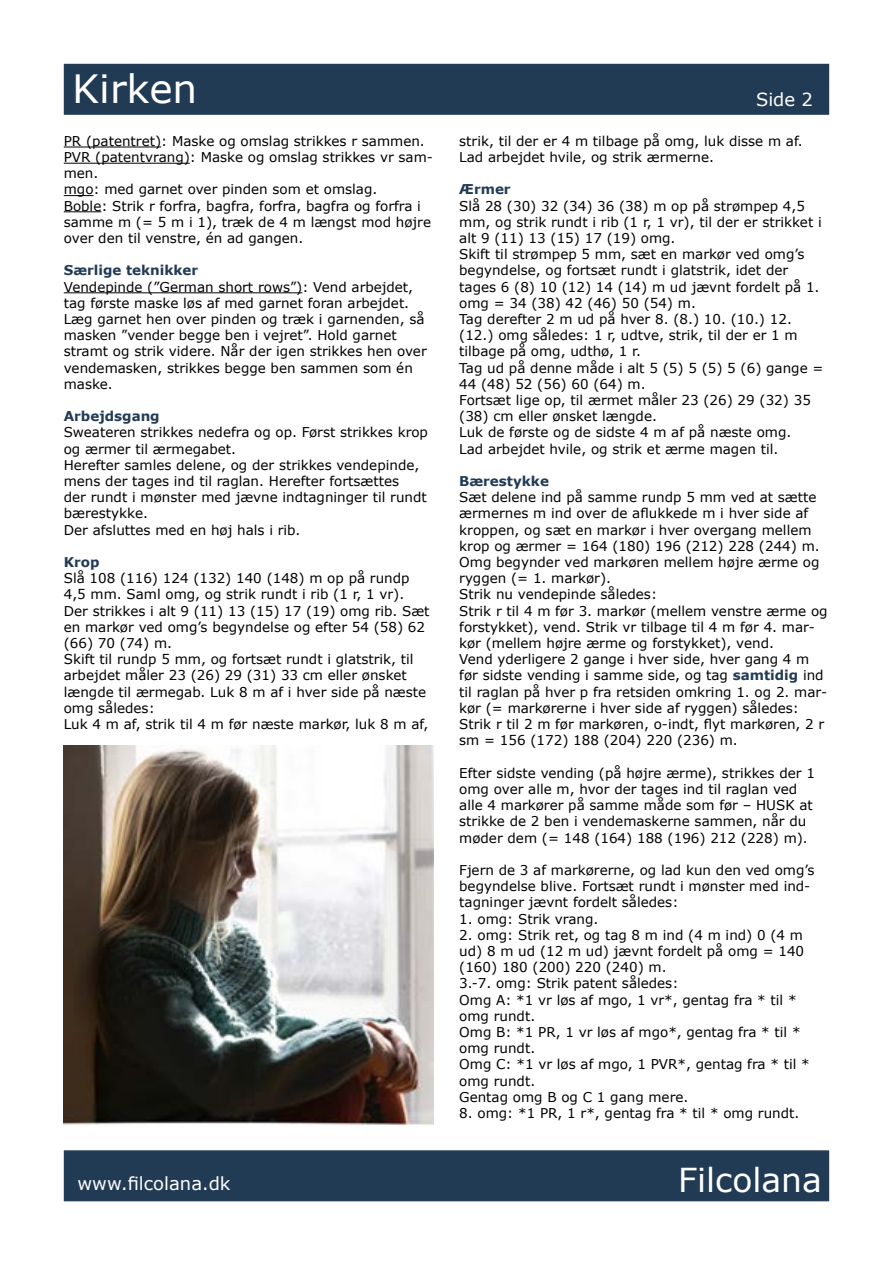
<style>
.page{position:relative;width:893px;height:1263px;background:#fff}
.page>*{position:absolute;margin:0;border:0;box-sizing:border-box;transform-origin:0 0}
.t1{font:39px "Verdana";color:#fff}
.t2{font:33px "Verdana";color:#fff}
.t3{font:18px "Verdana";color:#fff}
.t4{font:13.5px/16.2px "Verdana";color:#000}
.t5{font:700 13.5px "Verdana";color:#223b54}
.s1{font-weight:700;color:#223b54}
</style>
<div class="page">
<div style="left:64px;top:64px;width:765px;height:51px;background:#223b54;border:2px solid #243c54"></div>
<div style="left:64px;top:1150px;width:765px;height:51px;background:#223b54;border:2px solid #243c54"></div>
<hr style="left:64px;top:147px;width:97px;height:1px;background:#000">
<hr style="left:64px;top:163px;width:126px;height:1px;background:#000">
<hr style="left:64px;top:195px;width:30px;height:1px;background:#000">
<hr style="left:64px;top:211px;width:37px;height:1px;background:#000">
<hr style="left:64px;top:292px;width:238px;height:1px;background:#000">
<img style="left:64px;top:745px;width:370px;height:382px">
<h1 class="t1" style="left:72px;top:62px;width:126px">Kirken</h1>
<p class="t4" style="left:64px;top:133px;width:371px">PR (patentret): Maske og omslag strikkes r sammen.<br>PVR (patentvrang): Maske og omslag strikkes vr sam&shy;men.<br>mgo: med garnet over pinden som et omslag.<br>Boble: Strik r forfra, bagfra, forfra, bagfra og forfra i samme m (= 5 m i 1), træk de 4 m længst mod højre over den til venstre, én ad gangen.</p>
<p class="t5" style="left:64px;top:261px;width:136px">Særlige teknikker</p>
<p class="t4" style="left:64px;top:278px;width:364px">Vendepinde (”German short rows”): Vend arbejdet, tag første maske løs af med garnet foran arbejdet.<br>Læg garnet hen over pinden og træk i garnenden, så masken ”vender begge ben i vejret”. Hold garnet stramt og strik videre. Når der igen strikkes hen over vendemasken, strikkes begge ben sammen som én maske.</p>
<p class="t5" style="left:64px;top:407px;width:97px">Arbejdsgang</p>
<p class="t4" style="left:64px;top:424px;width:366px">Sweateren strikkes nedefra og op. Først strikkes krop og ærmer til ærmegabet.<br>Herefter samles delene, og der strikkes vendepinde, mens der tages ind til raglan. Herefter fortsættes<br>der rundt i mønster med jævne indtagninger til rundt bærestykke.<br>Der afsluttes med en høj hals i rib.</p>
<p class="t5" style="left:64px;top:553px;width:37px">Krop</p>
<p class="t4" style="left:64px;top:570px;width:367px">Slå 108 (116) 124 (132) 140 (148) m op på rundp 4,5 mm. Saml omg, og strik rundt i rib (1 r, 1 vr).<br>Der strikkes i alt 9 (11) 13 (15) 17 (19) omg rib. Sæt en markør ved omg’s begyndelse og efter 54 (58) 62 (66) 70 (74) m.<br>Skift til rundp 5 mm, og fortsæt rundt i glatstrik, til arbejdet måler 23 (26) 29 (31) 33 cm eller ønsket længde til ærmegab. Luk 8 m af i hver side på næste omg således:<br>Luk 4 m af, strik til 4 m før næste markør, luk 8 m af,</p>
<h3 class="t3" style="left:756px;top:87px;width:58px">Side 2</h3>
<p class="t4" style="left:459px;top:133px;width:345px">strik, til der er 4 m tilbage på omg, luk disse m af.<br>Lad arbejdet hvile, og strik ærmerne.</p>
<p class="t5" style="left:459px;top:180px;width:53px">Ærmer</p>
<p class="t4" style="left:459px;top:197px;width:366px">Slå 28 (30) 32 (34) 36 (38) m op på strømpep 4,5 mm, og strik rundt i rib (1 r, 1 vr), til der er strikket i alt 9 (11) 13 (15) 17 (19) omg.<br>Skift til strømpep 5 mm, sæt en markør ved omg’s begyndelse, og fortsæt rundt i glatstrik, idet der tages 6 (8) 10 (12) 14 (14) m ud jævnt fordelt på 1. omg = 34 (38) 42 (46) 50 (54) m.<br>Tag derefter 2 m ud på hver 8. (8.) 10. (10.) 12. (12.) omg således: 1 r, udtve, strik, til der er 1 m tilbage på omg, udthø, 1 r.<br>Tag ud på denne måde i alt 5 (5) 5 (5) 5 (6) gange = 44 (48) 52 (56) 60 (64) m.<br>Fortsæt lige op, til ærmet måler 23 (26) 29 (32) 35 (38) cm eller ønsket længde.<br>Luk de første og de sidste 4 m af på næste omg.<br>Lad arbejdet hvile, og strik et ærme magen til.</p>
<p class="t5" style="left:459px;top:472px;width:91px">Bærestykke</p>
<p class="t4" style="left:459px;top:489px;width:370px">Sæt delene ind på samme rundp 5 mm ved at sætte ærmernes m ind over de aflukkede m i hver side af kroppen, og sæt en markør i hver overgang mellem krop og ærmer = 164 (180) 196 (212) 228 (244) m.<br>Omg begynder ved markøren mellem højre ærme og ryggen (= 1. markør).<br>Strik nu vendepinde således:<br>Strik r til 4 m før 3. markør (mellem venstre ærme og forstykket), vend. Strik vr tilbage til 4 m før 4. mar&shy;kør (mellem højre ærme og forstykket), vend.<br>Vend yderligere 2 gange i hver side, hver gang 4 m før sidste vending i samme side, og tag <span class="s1">samtidig</span> ind til raglan på hver p fra retsiden omkring 1. og 2. mar&shy;kør (= markørerne i hver side af ryggen) således:<br>Strik r til 2 m før markøren, o-indt, flyt markøren, 2 r sm = 156 (172) 188 (204) 220 (236) m.</p>
<p class="t4" style="left:459px;top:764px;width:357px">Efter sidste vending (på højre ærme), strikkes der 1 omg over alle m, hvor der tages ind til raglan ved alle 4 markører på samme måde som før – HUSK at strikke de 2 ben i vendemaskerne sammen, når du møder dem (= 148 (164) 188 (196) 212 (228) m).</p>
<p class="t4" style="left:459px;top:862px;width:357px">Fjern de 3 af markørerne, og lad kun den ved omg’s begyndelse blive. Fortsæt rundt i mønster med ind&shy;tagninger jævnt fordelt således:</p>
<p class="t4" style="left:459px;top:910px;width:141px">1. omg: Strik vrang.</p>
<p class="t4" style="left:459px;top:926px;width:352px">2. omg: Strik ret, og tag 8 m ind (4 m ind) 0 (4 m ud) 8 m ud (12 m ud) jævnt fordelt på omg = 140 (160) 180 (200) 220 (240) m.<br>3.-7. omg: Strik patent således:<br>Omg A: *1 vr løs af mgo, 1 vr*, gentag fra * til * omg rundt.<br>Omg B: *1 PR, 1 vr løs af mgo*, gentag fra * til * omg rundt.<br>Omg C: *1 vr løs af mgo, 1 PVR*, gentag fra * til * omg rundt.<br>Gentag omg B og C 1 gang mere.</p>
<p class="t4" style="left:459px;top:1105px;width:342px">8. omg: *1 PR, 1 r*, gentag fra * til * omg rundt.</p>
<h3 class="t3" style="left:78px;top:1171px;width:154px">www.filcolana.dk</h3>
<h2 class="t2" style="left:678px;top:1157px;width:145px">Filcolana</h2>
</div>
